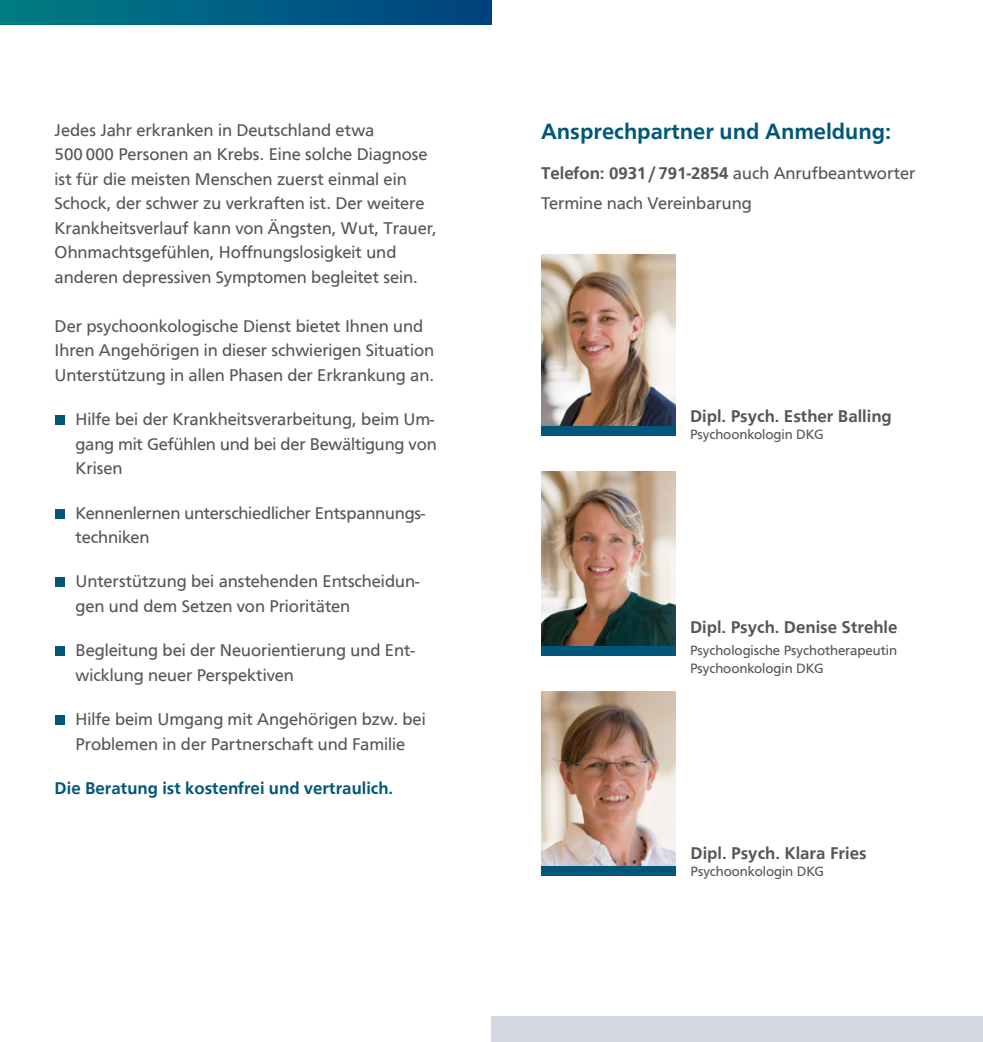
<style>
.page{position:relative;width:983px;height:1042px;background:#fff}
.page>*{position:absolute;margin:0;border:0;box-sizing:border-box;transform-origin:0 0}
.t1{font:500 22.75px "Front Page";color:#00577a}
.t2{font:17.5px/24.5px "Front Page";color:#565655}
.t3{font:500 17.5px "Front Page";color:#565655}
.t4{font:500 17.5px "Front Page";color:#00577a}
.t5{font:14px/17.5px "Front Page";color:#565655}
.s1{font-weight:500}
</style>
<div class="page">
<div style="left:0;top:0;width:491px;height:24px;background:linear-gradient(to right,#007d85,#004181)"></div>
<div style="left:491px;top:1016px;width:491px;height:26px;background:#d2d7e2"></div>
<div style="left:55px;top:415px;width:9px;height:10px;background:#00577a"></div>
<div style="left:55px;top:508px;width:9px;height:10px;background:#00577a"></div>
<div style="left:55px;top:577px;width:9px;height:10px;background:#00577a"></div>
<div style="left:55px;top:646px;width:9px;height:10px;background:#00577a"></div>
<div style="left:55px;top:715px;width:9px;height:10px;background:#00577a"></div>
<img style="left:541px;top:255px;width:134px;height:171px">
<img style="left:541px;top:471px;width:134px;height:175px">
<img style="left:541px;top:692px;width:134px;height:174px">
<div style="left:541px;top:426px;width:134px;height:10px;background:#00577a"></div>
<div style="left:541px;top:646px;width:134px;height:10px;background:#00577a"></div>
<div style="left:541px;top:866px;width:134px;height:10px;background:#00577a"></div>
<p class="t2" style="left:55px;top:116px;width:383px">Jedes Jahr erkranken in Deutschland etwa<br>500 000 Personen an Krebs. Eine solche Diagnose ist für die meisten Menschen zuerst einmal ein Schock, der schwer zu verkraften ist. Der weitere Krankheitsverlauf kann von Ängsten, Wut, Trauer, Ohnmachtsgefühlen, Hoffnungslosigkeit und anderen depressiven Symptomen begleitet sein.</p>
<p class="t2" style="left:55px;top:312px;width:381px">Der psychoonkologische Dienst bietet Ihnen und<br>Ihren Angehörigen in dieser schwierigen Situation<br>Unterstützung in allen Phasen der Erkrankung an.</p>
<p class="t2" style="left:76px;top:406px;width:362px">Hilfe bei der Krankheitsverarbeitung, beim Um&shy;gang mit Gefühlen und bei der Bewältigung von<br>Krisen</p>
<p class="t2" style="left:76px;top:499px;width:351px">Kennenlernen unterschiedlicher Entspannungs&shy;techniken</p>
<p class="t2" style="left:76px;top:568px;width:345px">Unterstützung bei anstehenden Entscheidun&shy;gen und dem Setzen von Prioritäten</p>
<p class="t2" style="left:76px;top:637px;width:341px">Begleitung bei der Neuorientierung und Ent&shy;wicklung neuer Perspektiven</p>
<p class="t2" style="left:76px;top:706px;width:351px">Hilfe beim Umgang mit Angehörigen bzw. bei<br>Problemen in der Partnerschaft und Familie</p>
<p class="t4" style="left:55px;top:775px;width:340px">Die Beratung ist kostenfrei und vertraulich.</p>
<h1 class="t1" style="left:541px;top:115px;width:351px">Ansprechpartner und Anmeldung:</h1>
<p class="t2" style="left:541px;top:156px;width:375px;line-height:31px"><span class="s1">Telefon: 0931/791-2854</span> auch Anrufbeantworter<br>Termine nach Vereinbarung</p>
<p class="t3" style="left:690px;top:403px;width:203px">Dipl. Psych. Esther Balling</p>
<p class="t5" style="left:690px;top:425px;width:135px">Psychoonkologin DKG</p>
<p class="t3" style="left:690px;top:614px;width:209px">Dipl. Psych. Denise Strehle</p>
<p class="t5" style="left:690px;top:641px;width:208px">Psychologische Psychotherapeutin<br>Psychoonkologin DKG</p>
<p class="t3" style="left:690px;top:840px;width:177px">Dipl. Psych. Klara Fries</p>
<p class="t5" style="left:690px;top:862px;width:135px">Psychoonkologin DKG</p>
</div>
